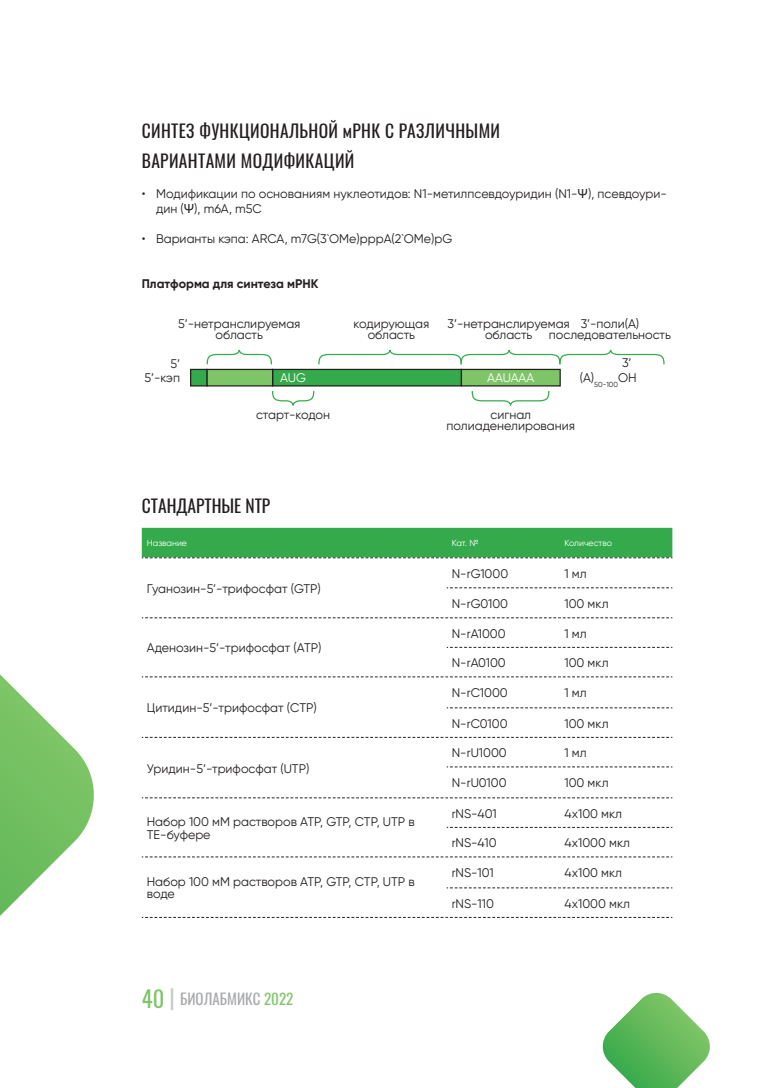
<style>
.page{position:relative;width:780px;height:1088px;background:#fff}
.page>*{position:absolute;margin:0;border:0;box-sizing:border-box;transform-origin:0 0}
.t1{font:17.5px/30px "Oswald";letter-spacing:.02em;color:#231f20}
.t2{font:17.5px "Oswald";color:#231f20}
.t3{font:15px "Oswald";color:#a8a9ad}
.t4{font:12.5px/11.2px "Gilroy";color:#231f20;text-align:center}
.t5{font:700 12.5px "Gilroy";color:#231f20}
.t6{font:12.5px "Gilroy";letter-spacing:-.02em;color:#231f20}
.t7{font:12.5px "Gilroy";color:#fff}
.t8{font:8.75px "Gilroy";color:#fff}
.t9{font:7.25px "Gilroy";color:#231f20}
.s1{font-family:"Arial"}
.s2{font-size:22.5px;color:#7ec568}
.s3{font-size:22.5px;color:#c7c8ca}
.s4{color:#7ec568}
</style>
<div class="page">
<svg style="left:446px;top:587px;width:226px;height:1px"></svg>
<svg style="left:142px;top:617px;width:530px;height:1px"></svg>
<svg style="left:446px;top:647px;width:226px;height:1px"></svg>
<svg style="left:142px;top:676px;width:530px;height:1px"></svg>
<svg style="left:446px;top:707px;width:226px;height:1px"></svg>
<svg style="left:142px;top:737px;width:530px;height:1px"></svg>
<svg style="left:446px;top:766px;width:226px;height:1px"></svg>
<svg style="left:142px;top:797px;width:530px;height:1px"></svg>
<svg style="left:446px;top:827px;width:226px;height:1px"></svg>
<svg style="left:142px;top:856px;width:530px;height:1px"></svg>
<svg style="left:446px;top:887px;width:226px;height:1px"></svg>
<svg style="left:142px;top:917px;width:530px;height:1px"></svg>
<div style="left:142px;top:528px;width:530px;height:30px;background:#35aa4c"></div>
<svg style="left:0;top:674px;width:94px;height:242px"></svg>
<svg style="left:602px;top:993px;width:108px;height:95px"></svg>
<div style="left:272px;top:369px;width:189px;height:17px;background:#35aa4c"></div>
<div style="left:272px;top:369px;width:190px;height:17px;border:1px solid #231f20"></div>
<div style="left:191px;top:369px;width:16px;height:17px;background:#35aa4c"></div>
<div style="left:190px;top:369px;width:18px;height:17px;border:1px solid #231f20"></div>
<div style="left:207px;top:369px;width:65px;height:17px;background:#7ec568"></div>
<div style="left:206px;top:369px;width:67px;height:17px;border:1px solid #231f20"></div>
<div style="left:461px;top:369px;width:99px;height:17px;background:#7ec568"></div>
<div style="left:461px;top:369px;width:99px;height:17px;border:1px solid #231f20"></div>
<svg style="left:206px;top:349px;width:66px;height:16px"></svg>
<svg style="left:318px;top:349px;width:347px;height:16px"></svg>
<svg style="left:272px;top:391px;width:43px;height:15px"></svg>
<svg style="left:471px;top:391px;width:79px;height:15px"></svg>
<h1 class="t1" style="left:142px;top:114px;width:360px">СИНТЕЗ ФУНКЦИОНАЛЬНОЙ мРНК С РАЗЛИЧНЫМИ<br>ВАРИАНТАМИ МОДИФИКАЦИЙ</h1>
<p class="t4" style="left:156px;top:186px;width:512px;line-height:15px;text-align:left;text-indent:-14px">• Модификации по основаниям нуклеотидов: N1-метилпсевдоуридин (N1-<span class="s1">Ψ</span>), псевдоури&shy;дин (<span class="s1">Ψ</span>), m6A, m5C</p>
<p class="t4" style="left:142px;top:233px;width:312px">• Варианты кэпа: ARCA, m7G(3`OMe)pppA(2`OMe)pG</p>
<p class="t5" style="left:142px;top:276px;width:178px">Платформа для синтеза мРНК</p>
<p class="t4" style="left:178px;top:318px;width:124px">5’-нетранслируемая область</p>
<p class="t4" style="left:144px;top:356px;width:37px;line-height:14.8px;text-align:right">5’<br>5’-кэп</p>
<p class="t4" style="left:622px;top:357px;width:11px">3’</p>
<p class="t4" style="left:549px;top:318px;width:123px">3’-поли(А) последовательность</p>
<p class="t4" style="left:447px;top:318px;width:124px">3’-нетранслируемая область</p>
<p class="t4" style="left:353px;top:318px;width:77px">кодирующая область</p>
<p class="t7" style="left:280px;top:370px;width:27px">AUG</p>
<p class="t9" style="left:579px;top:379px;width:58px"><sup>(A)</sup>50-100<sup>ОН</sup></p>
<p class="t7" style="left:487px;top:370px;width:49px">AAUAAA</p>
<p class="t6" style="left:256px;top:407px;width:75px">старт-кодон</p>
<p class="t4" style="left:446px;top:409px;width:130px">сигнал полиаденелирования</p>
<h1 class="t2" style="left:142px;top:490px;width:130px">СТАНДАРТНЫЕ NTP</h1>
<p class="t8" style="left:147px;top:538px;width:42px">Название</p>
<p class="t8" style="left:451px;top:538px;width:28px">Кат. №</p>
<p class="t8" style="left:564px;top:538px;width:49px">Количество</p>
<p class="t4" style="left:147px;top:583px;width:175px">Гуанозин-5’-трифосфат (GTP)</p>
<p class="t4" style="left:451px;top:568px;width:58px">N-rG1000</p>
<p class="t4" style="left:564px;top:568px;width:24px">1 мл</p>
<p class="t4" style="left:451px;top:598px;width:58px">N-rG0100</p>
<p class="t4" style="left:564px;top:598px;width:46px">100 мкл</p>
<p class="t4" style="left:147px;top:642px;width:176px">Аденозин-5’-трифосфат (ATP)</p>
<p class="t4" style="left:147px;top:702px;width:171px">Цитидин-5’-трифосфат (CTP)</p>
<p class="t4" style="left:147px;top:762px;width:164px">Уридин-5’-трифосфат (UTP)</p>
<p class="t4" style="left:147px;top:815px;width:269px;line-height:12.5px;text-align:left">Набор 100 мМ растворов ATP, GTP, CTP, UTP в<br>TE-буфере</p>
<p class="t4" style="left:147px;top:875px;width:269px;line-height:12.5px;text-align:left">Набор 100 мМ растворов ATP, GTP, CTP, UTP в воде</p>
<p class="t3" style="left:142px;top:986px;width:153px"><span class="s2">40</span> <span class="s3">|</span> БИОЛАБМИКС <span class="s4">2022</span></p>
<p class="t4" style="left:451px;top:627px;width:55px">N-rA1000</p>
<p class="t4" style="left:564px;top:627px;width:24px">1 мл</p>
<p class="t4" style="left:451px;top:657px;width:56px">N-rA0100</p>
<p class="t4" style="left:564px;top:657px;width:46px">100 мкл</p>
<p class="t4" style="left:451px;top:687px;width:58px">N-rC1000</p>
<p class="t4" style="left:564px;top:687px;width:24px">1 мл</p>
<p class="t4" style="left:451px;top:717px;width:57px">N-rC0100</p>
<p class="t4" style="left:564px;top:717px;width:46px">100 мкл</p>
<p class="t4" style="left:451px;top:747px;width:57px">N-rU1000</p>
<p class="t4" style="left:564px;top:747px;width:24px">1 мл</p>
<p class="t4" style="left:451px;top:777px;width:56px">N-rU0100</p>
<p class="t4" style="left:564px;top:777px;width:46px">100 мкл</p>
<p class="t4" style="left:451px;top:807px;width:47px">rNS-401</p>
<p class="t4" style="left:564px;top:807px;width:59px">4x100 мкл</p>
<p class="t4" style="left:451px;top:837px;width:46px">rNS-410</p>
<p class="t4" style="left:564px;top:837px;width:67px">4x1000 мкл</p>
<p class="t4" style="left:451px;top:867px;width:44px">rNS-101</p>
<p class="t4" style="left:564px;top:867px;width:59px">4x100 мкл</p>
<p class="t4" style="left:451px;top:897px;width:44px">rNS-110</p>
<p class="t4" style="left:564px;top:897px;width:67px">4x1000 мкл</p>
</div>
